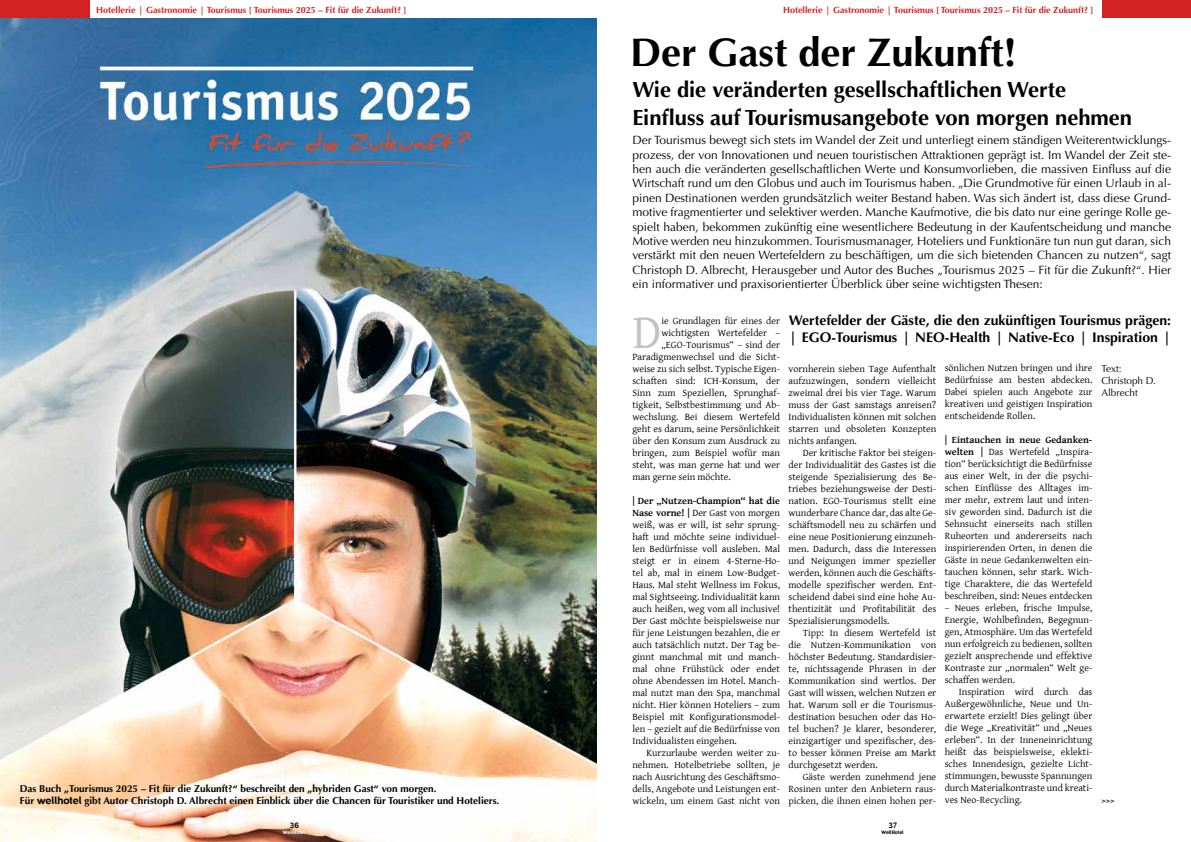
<style>
.page{position:relative;width:1191px;height:842px;background:#fff}
.page>*{position:absolute;margin:0;border:0;box-sizing:border-box;transform-origin:0 0}
.t1{font:49px "Gentium Basic";color:#c2c2c3}
.t2{font:700 40px "Optima";color:#000}
.t3{font:700 22px/27.6px "Optima";color:#000}
.t4{font:700 14px "Optima";color:#000}
.t5{font:12px/14.4px "Optima";color:#000;text-align:justify}
.t6{font:10px/12px "Gentium Basic";color:#000;text-align:justify}
.t7{font:700 10px/12px "Optima";color:#000}
.t8{font:10px/12px "Optima";color:#000}
.t9{font:700 9px "Optima";color:#d22221}
.t10{font:7.3px "Gadget";color:#000}
.t11{font:4.8px "Gadget";color:#fff}
.t12{font:4.8px "Gadget";color:#000}
.s1{font-family:"Gadget";font-weight:400}
.s2{font-weight:700}
</style>
<div class="page">
<img style="left:0;top:17px;width:596px;height:825px">
<div style="left:0;top:0;width:89px;height:17px;background:#d22221"></div>
<div style="left:1102px;top:0;width:89px;height:17px;background:#d22221"></div>
<p class="t9" style="left:96px;top:5px;width:312px">Hotellerie | Gastronomie | Tourismus [ Tourismus 2025 – Fit für die Zukunft? ]</p>
<p class="t9" style="left:783px;top:5px;width:312px">Hotellerie | Gastronomie | Tourismus [ Tourismus 2025 – Fit für die Zukunft? ]</p>
<h2 class="t2" style="left:630px;top:29px;width:388px">Der Gast der Zukunft!</h2>
<h3 class="t3" style="left:632px;top:76px;width:501px">Wie die veränderten gesellschaftlichen Werte<br>Einfluss auf Tourismusangebote von morgen nehmen</h3>
<p class="t7" style="left:20px;top:783px;width:481px">Das Buch „Tourismus 2025 – Fit für die Zukunft?“ beschreibt den „hybriden Gast“ von morgen.<br>Für <span class="s1">wellhotel</span> gibt Autor Christoph D. Albrecht einen Einblick über die Chancen für Touristiker und Hoteliers.</p>
<p class="t10" style="left:290px;top:821px;width:11px">36</p>
<p class="t11" style="left:283px;top:829px;width:24px">WellHotel</p>
<p class="t5" style="left:632px;top:133px;width:540px">Der Tourismus bewegt sich stets im Wandel der Zeit und unterliegt einem ständigen Weiterentwicklungs&shy;prozess, der von Innovationen und neuen touristischen Attraktionen geprägt ist. Im Wandel der Zeit ste&shy;hen auch die veränderten gesellschaftlichen Werte und Konsumvorlieben, die massiven Einfluss auf die Wirtschaft rund um den Globus und auch im Tourismus haben. „Die Grundmotive für einen Urlaub in al&shy;pinen Destinationen werden grundsätzlich weiter Bestand haben. Was sich ändert ist, dass diese Grund&shy;motive fragmentierter und selektiver werden. Manche Kaufmotive, die bis dato nur eine geringe Rolle ge&shy;spielt haben, bekommen zukünftig eine wesentlichere Bedeutung in der Kaufentscheidung und manche Motive werden neu hinzukommen. Tourismusmanager, Hoteliers und Funktionäre tun nun gut daran, sich verstärkt mit den neuen Wertefeldern zu beschäftigen, um die sich bietenden Chancen zu nutzen“, sagt Christoph D. Albrecht, Herausgeber und Autor des Buches „Tourismus 2025 – Fit für die Zukunft?“. Hier ein informativer und praxisorientierter Überblick über seine wichtigsten Thesen:</p>
<p class="t6" style="left:661px;top:314px;width:120px">ie Grundlagen für eines der</p>
<p class="t6" style="left:661px;top:326px;width:120px">wichtigsten Wertefelder –</p>
<p class="t6" style="left:661px;top:338px;width:120px">„EGO-Tourismus“ – sind der</p>
<p class="t6" style="left:632px;top:350px;width:149px">Paradigmenwechsel und die Sicht-</p>
<p class="t6" style="left:632px;top:362px;width:149px">weise zu sich selbst. Typische Eigen-</p>
<p class="t6" style="left:632px;top:374px;width:149px">schaften sind: ICH-Konsum, der</p>
<p class="t6" style="left:632px;top:386px;width:149px">Sinn zum Speziellen, Sprunghaf-</p>
<p class="t6" style="left:632px;top:398px;width:149px">tigkeit, Selbstbestimmung und Ab-</p>
<p class="t6" style="left:632px;top:410px;width:149px">wechslung. Bei diesem Wertefeld</p>
<p class="t6" style="left:632px;top:422px;width:149px">geht es darum, seine Persönlichkeit</p>
<p class="t6" style="left:632px;top:434px;width:149px">über den Konsum zum Ausdruck zu</p>
<p class="t6" style="left:632px;top:446px;width:149px">bringen, zum Beispiel wofür man</p>
<p class="t6" style="left:632px;top:458px;width:149px">steht, was man gerne hat und wer</p>
<p class="t6" style="left:632px;top:470px;width:100px">man gerne sein möchte.</p>
<p class="t6" style="left:632px;top:494px;width:149px"><span class="s2">| Der „Nutzen-Champion“ hat die Nase vorne! |</span> Der Gast von morgen weiß, was er will, ist sehr sprung&shy;haft und möchte seine individuel&shy;len Bedürfnisse voll ausleben. Mal steigt er in einem 4-Sterne-Ho&shy;tel ab, mal in einem Low-Budget-Haus. Mal steht Wellness im Fokus, mal Sightseeing. Individualität kann auch heißen, weg vom all inclusive!<br>Der Gast möchte beispielsweise nur für jene Leistungen bezahlen, die er auch tatsächlich nutzt. Der Tag be&shy;ginnt manchmal mit und manch&shy;mal ohne Frühstück oder endet ohne Abendessen im Hotel. Manch&shy;mal nutzt man den Spa, manchmal nicht. Hier können Hoteliers – zum Beispiel mit Konfigurationsmodel&shy;len – gezielt auf die Bedürfnisse von Individualisten eingehen.</p>
<p class="t6" style="left:632px;top:746px;width:149px;text-indent:14px">Kurzurlaube werden weiter zu&shy;nehmen. Hotelbetriebe sollten, je nach Ausrichtung des Geschäftsmo&shy;dells, Angebote und Leistungen ent&shy;wickeln, um einem Gast nicht von</p>
<h1 class="t1" style="left:632px;top:296px;width:31px">D</h1>
<h3 class="t4" style="left:788px;top:312px;width:384px">Wertefelder der Gäste, die den zukünftigen Tourismus prägen:</h3>
<h3 class="t4" style="left:788px;top:329px;width:384px">| EGO-Tourismus | NEO-Health | Native-Eco | Inspiration |</h3>
<p class="t6" style="left:788px;top:362px;width:149px">vornherein sieben Tage Aufenthalt aufzuzwingen, sondern vielleicht zweimal drei bis vier Tage. Warum muss der Gast samstags anreisen?<br>Individualisten können mit solchen starren und obsoleten Konzepten nichts anfangen.</p>
<p class="t6" style="left:788px;top:446px;width:149px;text-indent:14px">Der kritische Faktor bei steigen&shy;der Individualität des Gastes ist die steigende Spezialisierung des Be&shy;triebes beziehungsweise der Desti&shy;nation. EGO-Tourismus stellt eine wunderbare Chance dar, das alte Ge&shy;schäftsmodell neu zu schärfen und eine neue Positionierung einzuneh&shy;men. Dadurch, dass die Interessen und Neigungen immer spezieller werden, können auch die Geschäfts&shy;modelle spezifischer werden. Ent&shy;scheidend dabei sind eine hohe Au&shy;thentizität und Profitabilität des Spezialisierungsmodells.</p>
<p class="t6" style="left:788px;top:626px;width:149px;text-indent:14px">Tipp: In diesem Wertefeld ist die Nutzen-Kommunikation von höchster Bedeutung. Standardisier&shy;te, nichtssagende Phrasen in der Kommunikation sind wertlos. Der Gast will wissen, welchen Nutzen er hat. Warum soll er die Tourismus&shy;destination besuchen oder das Ho&shy;tel buchen? Je klarer, besonderer, einzigartiger und spezifischer, des&shy;to besser können Preise am Markt durchgesetzt werden.</p>
<p class="t6" style="left:788px;top:770px;width:149px;text-indent:14px">Gäste werden zunehmend jene Rosinen unter den Anbietern raus&shy;picken, die ihnen einen hohen per-</p>
<p class="t10" style="left:888px;top:821px;width:11px">37</p>
<p class="t12" style="left:881px;top:829px;width:24px">WellHotel</p>
<p class="t6" style="left:944px;top:362px;width:149px">sönlichen Nutzen bringen und ihre Bedürfnisse am besten abdecken.<br>Dabei spielen auch Angebote zur kreativen und geistigen Inspiration entscheidende Rollen.</p>
<p class="t6" style="left:944px;top:434px;width:149px"><span class="s2">| Eintauchen in neue Gedanken&shy;welten |</span> Das Wertefeld „Inspira&shy;tion“ berücksichtigt die Bedürfnisse aus einer Welt, in der die psychi&shy;schen Einflüsse des Alltages im&shy;mer mehr, extrem laut und inten&shy;siv geworden sind. Dadurch ist die Sehnsucht einerseits nach stillen Ruheorten und andererseits nach inspirierenden Orten, in denen die Gäste in neue Gedankenwelten ein&shy;tauchen können, sehr stark. Wich&shy;tige Charaktere, die das Wertefeld beschreiben, sind: Neues entdecken</p>
<p class="t6" style="left:944px;top:602px;width:149px">– Neues erleben, frische Impulse, Energie, Wohlbefinden, Begegnun&shy;gen, Atmosphäre. Um das Wertefeld nun erfolgreich zu bedienen, sollten gezielt ansprechende und effektive Kontraste zur „normalen“ Welt ge&shy;schaffen werden.</p>
<p class="t6" style="left:944px;top:686px;width:149px;text-indent:14px">Inspiration wird durch das Außergewöhnliche, Neue und Un&shy;erwartete erzielt! Dies gelingt über die Wege „Kreativität“ und „Neues erleben“. In der Inneneinrichtung heißt das beispielsweise, eklekti&shy;sches Innendesign, gezielte Licht&shy;stimmungen, bewusste Spannungen durch Materialkontraste und kreati&shy;ves Neo-Recycling.</p>
<p class="t8" style="left:1101px;top:363px;width:56px">Text:<br>Christoph D.<br>Albrecht</p>
<p class="t6" style="left:1101px;top:794px;width:15px">&gt;&gt;&gt;</p>
</div>
